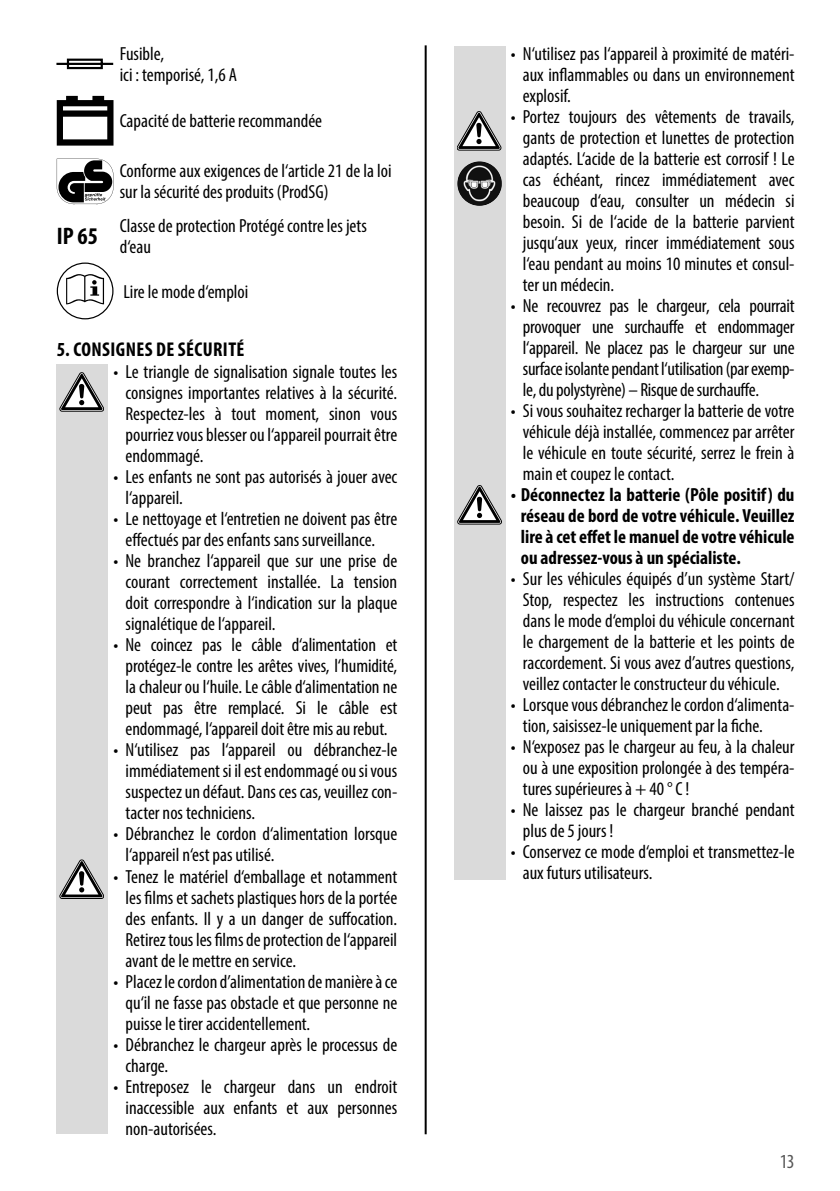
<style>
.page{position:relative;width:840px;height:1191px;background:#fff}
.page>*{position:absolute;margin:0;border:0;box-sizing:border-box;transform-origin:0 0}
.t1{font:700 condensed 24px "Myriad Pro";color:#000}
.t2{font:700 condensed 20px "Myriad Pro";letter-spacing:.02em;color:#000}
.t3{font:condensed 20px "Myriad Pro";color:#575757}
.t4{font:condensed 19px/21px "Myriad Pro";color:#000;text-align:justify}
.t5{font:700 condensed 19px/21px "Myriad Pro";color:#000;text-align:justify}
</style>
<div class="page">
<hr style="left:424px;top:45px;width:2px;height:1089px;background:#000">
<div style="left:57px;top:365px;width:51px;height:769px;background:#dadada"></div>
<svg style="left:60px;top:372px;width:44px;height:39px"></svg>
<svg style="left:60px;top:860px;width:44px;height:38px"></svg>
<div style="left:57px;top:262px;width:56px;height:57px;border:1px solid #000;border-radius:50%"></div>
<svg style="left:66px;top:274px;width:38px;height:30px"></svg>
<svg style="left:57px;top:96px;width:56px;height:50px"></svg>
<svg style="left:57px;top:159px;width:56px;height:45px"></svg>
<div style="left:454px;top:46px;width:51px;height:833px;background:#dadada"></div>
<svg style="left:457px;top:111px;width:44px;height:39px"></svg>
<img style="left:457px;top:161px;width:44px;height:45px;border-radius:22px">
<svg style="left:457px;top:485px;width:44px;height:39px"></svg>
<svg style="left:56px;top:58px;width:58px;height:12px"></svg>
<p class="t4" style="left:120px;top:43px;width:119px">Fusible,<br>ici : temporisé, 1,6 A</p>
<p class="t4" style="left:120px;top:110px;width:204px">Capacité de batterie recommandée</p>
<p class="t1" style="left:57px;top:221px;width:43px">IP 65</p>
<p class="t4" style="left:120px;top:160px;width:273px">Conforme aux exigences de l‘article 21 de la loi sur la sécurité des produits (ProdSG)</p>
<p class="t4" style="left:120px;top:215px;width:248px">Classe de protection Protégé contre les jets d‘eau</p>
<p class="t4" style="left:123px;top:281px;width:126px">Lire le mode d‘emploi</p>
<p class="t2" style="left:57px;top:336px;width:189px">5. CONSIGNES DE SÉCURITÉ</p>
<p class="t4" style="left:125px;top:361px;width:273px;text-indent:-12px">• Le triangle de signalisation signale toutes les consignes importantes relatives à la sécurité.<br>Respectez-les à tout moment, sinon vous pourriez vous blesser ou l‘appareil pourrait être endommagé.</p>
<p class="t4" style="left:125px;top:466px;width:273px;text-indent:-12px">• Les enfants ne sont pas autorisés à jouer avec l‘appareil.</p>
<p class="t4" style="left:113px;top:508px;width:285px;text-align:center">• Le nettoyage et l‘entretien ne doivent pas être effectués par des enfants sans surveillance.</p>
<p class="t4" style="left:125px;top:550px;width:273px;text-indent:-12px">• Ne branchez l‘appareil que sur une prise de courant correctement installée. La tension doit correspondre à l‘indication sur la plaque signalétique de l‘appareil.</p>
<p class="t4" style="left:125px;top:634px;width:273px;text-indent:-12px">• Ne coincez pas le câble d‘alimentation et protégez-le contre les arêtes vives, l‘humidité, la chaleur ou l‘huile. Le câble d‘alimentation ne peut pas être remplacé. Si le câble est endommagé, l‘appareil doit être mis au rebut.</p>
<p class="t4" style="left:125px;top:739px;width:273px;text-indent:-12px">• N‘utilisez pas l‘appareil ou débranchez-le immédiatement si il est endommagé ou si vous suspectez un défaut. Dans ces cas, veuillez con&shy;tacter nos techniciens.</p>
<p class="t4" style="left:125px;top:823px;width:273px;text-indent:-12px">• Débranchez le cordon d‘alimentation lorsque l‘appareil n‘est pas utilisé.</p>
<p class="t4" style="left:125px;top:865px;width:273px;text-indent:-12px">• Tenez le matériel d‘emballage et notamment les films et sachets plastiques hors de la portée des enfants. Il y a un danger de suffocation.<br>Retirez tous les films de protection de l‘appareil avant de le mettre en service.</p>
<p class="t4" style="left:125px;top:970px;width:273px;text-indent:-12px">• Placez le cordon d’alimentation de manière à ce qu‘il ne fasse pas obstacle et que personne ne puisse le tirer accidentellement.</p>
<p class="t4" style="left:125px;top:1033px;width:273px;text-indent:-12px">• Débranchez le chargeur après le processus de charge.</p>
<p class="t4" style="left:125px;top:1075px;width:273px;text-indent:-12px">• Entreposez le chargeur dans un endroit inaccessible aux enfants et aux personnes non-autorisées.</p>
<p class="t4" style="left:522px;top:43px;width:273px;text-indent:-12px">• N‘utilisez pas l‘appareil à proximité de matéri&shy;aux inflammables ou dans un environnement explosif.</p>
<p class="t4" style="left:522px;top:106px;width:273px;text-indent:-12px">• Portez toujours des vêtements de travails, gants de protection et lunettes de protection adaptés. L‘acide de la batterie est corrosif ! Le cas échéant, rincez immédiatement avec beaucoup d‘eau, consulter un médecin si besoin. Si de l‘acide de la batterie parvient jusqu‘aux yeux, rincer immédiatement sous l‘eau pendant au moins 10 minutes et consul&shy;ter un médecin.</p>
<p class="t4" style="left:522px;top:295px;width:273px;text-indent:-12px">• Ne recouvrez pas le chargeur, cela pourrait provoquer une surchauffe et endommager l‘appareil. Ne placez pas le chargeur sur une surface isolante pendant l‘utilisation (par exemp&shy;le, du polystyrène) – Risque de surchauffe.</p>
<p class="t4" style="left:522px;top:400px;width:273px;text-indent:-12px">• Si vous souhaitez recharger la batterie de votre véhicule déjà installée, commencez par arrêter le véhicule en toute sécurité, serrez le frein à main et coupez le contact.</p>
<p class="t5" style="left:520px;top:484px;width:275px;text-indent:-10px">• Déconnectez la batterie (Pôle positif) du réseau de bord de votre véhicule. Veuillez lire à cet effet le manuel de votre véhicule ou adressez-vous à un spécialiste.</p>
<p class="t4" style="left:522px;top:568px;width:273px;text-indent:-12px">• Sur les véhicules équipés d’un système Start/ Stop, respectez les instructions contenues dans le mode d‘emploi du véhicule concernant le chargement de la batterie et les points de raccordement. Si vous avez d’autres questions, veillez contacter le constructeur du véhicule.</p>
<p class="t4" style="left:522px;top:694px;width:273px;text-indent:-12px">• Lorsque vous débranchez le cordon d‘alimenta&shy;tion, saisissez-le uniquement par la fiche.</p>
<p class="t4" style="left:522px;top:736px;width:273px;text-indent:-12px">• N‘exposez pas le chargeur au feu, à la chaleur ou à une exposition prolongée à des tempéra&shy;tures supérieures à + 40 ° C !</p>
<p class="t4" style="left:522px;top:799px;width:273px;text-indent:-12px">• Ne laissez pas le chargeur branché pendant plus de 5 jours !</p>
<p class="t4" style="left:522px;top:841px;width:273px;text-indent:-12px">• Conservez ce mode d‘emploi et transmettez-le aux futurs utilisateurs.</p>
<p class="t3" style="left:779px;top:1149px;width:16px">13</p>
</div>
